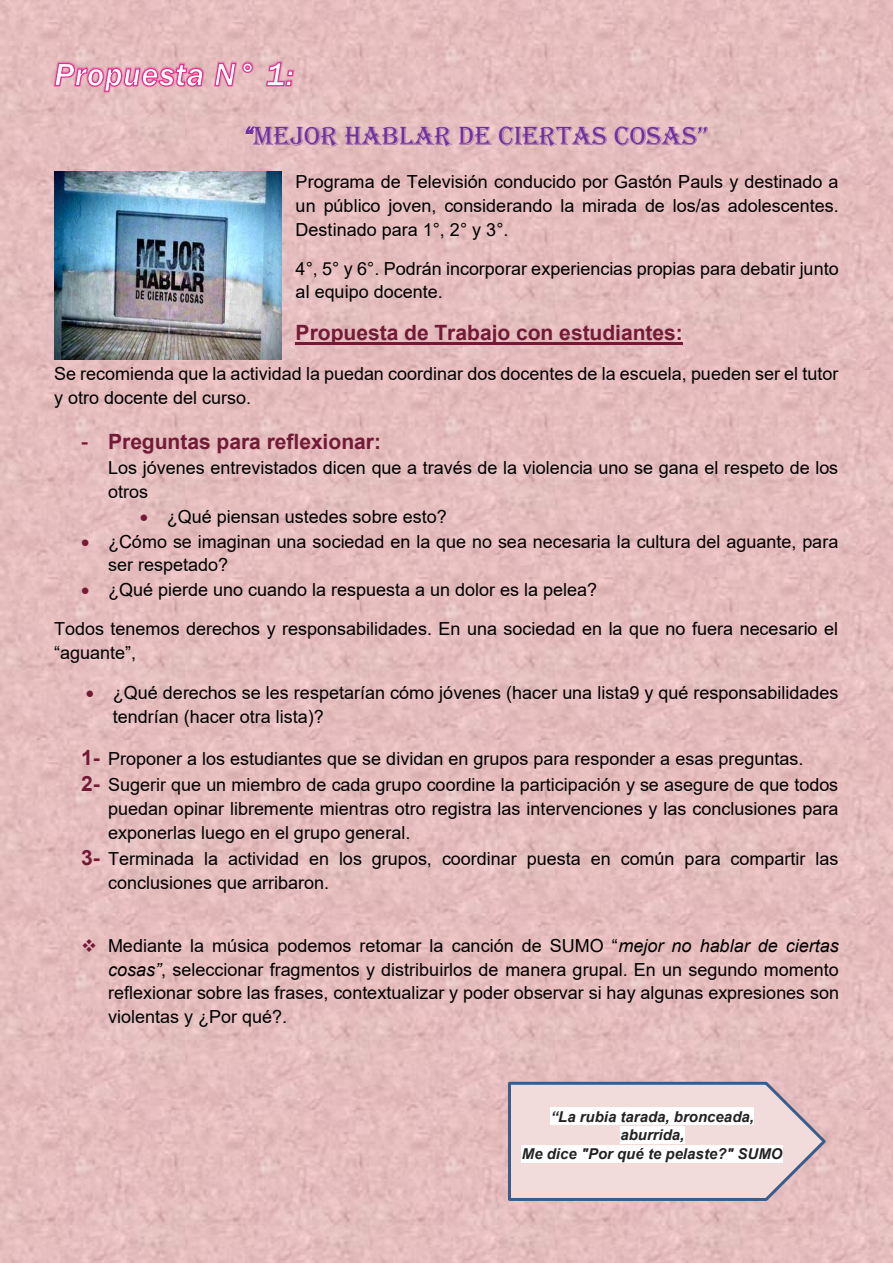
<style>
.page{position:relative;width:893px;height:1263px;background:#e5bdbd}
.page>*{position:absolute;margin:0;border:0;box-sizing:border-box;transform-origin:0 0}
.t1{font:27px "Algerian";color:#7030a0}
.t2{font:700 21px "Arial";color:#731a36}
.t3{font:18px/23.7px "Arial";color:#000}
.t4{font:italic 700 15px/18.6px "Arial";color:#222;text-align:center}
.s1{font-family:"Franklin Gothic";font-weight:500;font-style:italic}
.s2{font-family:"Calibri";font-size:24px}
.s3{color:#731a36}
.s4{font-weight:700;font-size:21px;color:#731a36}
.s5{font-style:italic}
</style>
<div class="page">
<img style="left:53px;top:60px;width:242px;height:34px">
<svg style="left:54px;top:61px;width:240px;height:31px"></svg>
<svg style="left:245px;top:126px;width:10px;height:8px"></svg>
<hr style="left:296px;top:342px;width:387px;height:3px;background:#731a36">
<img style="left:54px;top:171px;width:228px;height:188px">
<svg style="left:506px;top:1080px;width:322px;height:122px"></svg>
<div style="left:551px;top:1108px;width:203px;height:17px;background:#fff"></div>
<div style="left:620px;top:1126px;width:65px;height:18px;background:#fff"></div>
<div style="left:522px;top:1145px;width:261px;height:17px;background:#fff"></div>
<h1 class="t1" style="left:244px;top:121px;width:466px"><span class="s1">“</span>MEJOR HABLAR DE CIERTAS COSAS”</h1>
<p class="t3" style="left:296px;top:170px;width:545px;text-align:justify">Programa de Televisión conducido por Gastón Pauls y destinado a un público joven, considerando la mirada de los/as adolescentes.<br>Destinado para 1°, 2° y 3°.</p>
<p class="t3" style="left:296px;top:256px;width:545px">4°, 5° y 6°. Podrán incorporar experiencias propias para debatir junto al equipo docente.</p>
<p class="t2" style="left:296px;top:318px;width:389px">Propuesta de Trabajo con estudiantes:</p>
<p class="t3" style="left:54px;top:362px;width:786px">Se recomienda que la actividad la puedan coordinar dos docentes de la escuela, pueden ser el tutor y otro docente del curso.</p>
<p class="t2" style="left:81px;top:426px;width:302px"><span class="s2">-</span> Preguntas para reflexionar:</p>
<p class="t3" style="left:108px;top:455px;width:732px">Los jóvenes entrevistados dicen que a través de la violencia uno se gana el respeto de los otros</p>
<p class="t3" style="left:140px;top:504px;width:308px"><span class="s3">•</span> ¿Qué piensan ustedes sobre esto?</p>
<p class="t3" style="left:108px;top:529px;width:732px;text-indent:-27px"><span class="s3">•</span> ¿Cómo se imaginan una sociedad en la que no sea necesaria la cultura del aguante, para ser respetado?</p>
<p class="t3" style="left:54px;top:571px;width:786px;line-height:38.7px;text-indent:27px"><span class="s3">•</span> ¿Qué pierde uno cuando la respuesta a un dolor es la pelea?<br>Todos tenemos derechos y responsabilidades. En una sociedad en la que no fuera necesario el</p>
<p class="t3" style="left:54px;top:641px;width:84px">“aguante”,</p>
<p class="t3" style="left:113px;top:681px;width:727px;text-indent:-27px"><span class="s3">•</span> ¿Qué derechos se les respetarían cómo jóvenes (hacer una lista9 y qué responsabilidades tendrían (hacer otra lista)?</p>
<p class="t3" style="left:81px;top:745px;width:759px;line-height:26.4px"><span class="s4">1-</span> Proponer a los estudiantes que se dividan en grupos para responder a esas preguntas.<br><span class="s4">2-</span> Sugerir que un miembro de cada grupo coordine la participación y se asegure de que todos</p>
<p class="t3" style="left:108px;top:796px;width:732px">puedan opinar libremente mientras otro registra las intervenciones y las conclusiones para exponerlas luego en el grupo general.</p>
<p class="t3" style="left:108px;top:847px;width:732px;text-indent:-27px"><span class="s4">3-</span> Terminada la actividad en los grupos, coordinar puesta en común para compartir las conclusiones que arribaron.</p>
<p class="t3" style="left:108px;top:933px;width:733px;text-align:justify;text-indent:-27px"><span class="s3">❖</span> Mediante la música podemos retomar la canción de SUMO “<span class="s5">mejor no hablar de ciertas cosas”</span>, seleccionar fragmentos y distribuirlos de manera grupal. En un segundo momento reflexionar sobre las frases, contextualizar y poder observar si hay algunas expresiones son violentas y ¿Por qué?.</p>
<p class="t4" style="left:522px;top:1107px;width:262px">“La rubia tarada, bronceada, aburrida,<br>Me dice "Por qué te pelaste?" SUMO</p>
</div>
